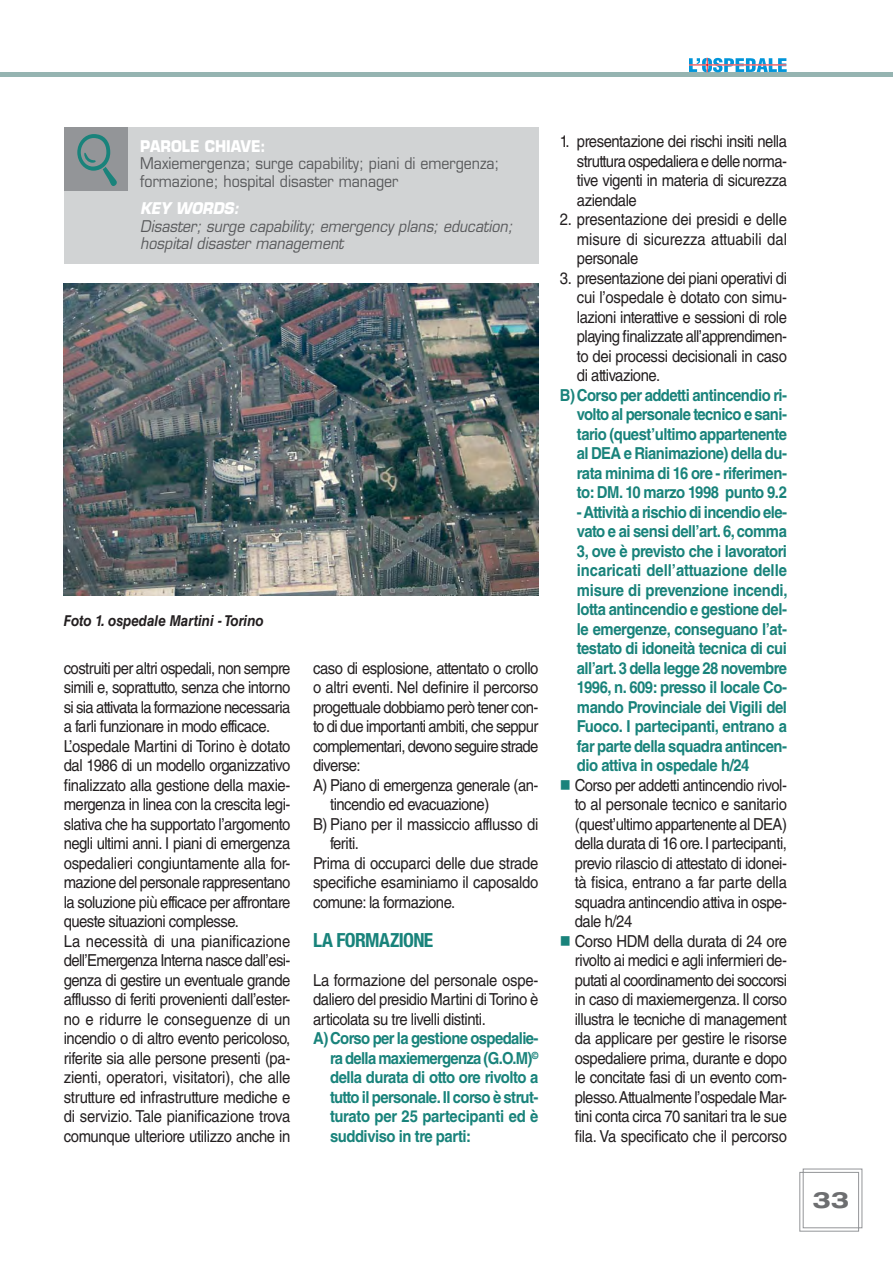
<style>
.page{position:relative;width:893px;height:1263px;background:#fff}
.page>*{position:absolute;margin:0;border:0;box-sizing:border-box;transform-origin:0 0}
.t1{font:700 expanded 22.5px "Helvetica Neue LT Std";color:#6d6e70}
.t2{font:700 condensed 19.5px "Helvetica Neue LT Std";letter-spacing:-.03em;color:#19837b}
.t3{font:16.5px/19.5px "Helvetica LT Std";letter-spacing:-.03em;color:#231f20;text-align:justify;scale:.9 1}
.t4{font:700 16.5px/19.5px "Helvetica LT Std";letter-spacing:-.03em;color:#19837b;text-align:justify;scale:.9 1}
.t5{font:15.75px/17.2px "Eurostile LT Std";color:#58595b;scale:.9 1}
.t6{font:italic 15.75px/17.2px "Eurostile LT Std";color:#58595b;scale:.9 1}
.t7{font:700 15.75px "Eurostile LT Std";color:#fff;scale:.9 1}
.t8{font:italic 700 15.75px "Eurostile LT Std";color:#fff;scale:.9 1}
.t9{font:italic 700 15px "Helvetica LT Std";color:#231f20;scale:.9 1}
</style>
<div class="page">
<div style="left:0;top:72px;width:893px;height:5px;background:#95b4b1"></div>
<svg style="left:799px;top:1168px;width:64px;height:64px"></svg>
<svg style="left:689px;top:58px;width:98px;height:14px"></svg>
<hr style="left:689px;top:65px;width:97px;height:1px;background:#ed1c24">
<div style="left:64px;top:127px;width:475px;height:137px;background:#d1d3d4"></div>
<div style="left:64px;top:128px;width:64px;height:63px;background:#939598"></div>
<img style="left:64px;top:284px;width:475px;height:312px">
<p class="t7" style="left:140px;top:141px;width:141px">PAROLE CHIAVE:</p>
<p class="t5" style="left:140px;top:156px;width:401px">Maxiemergenza; surge capability; piani di emergenza; formazione; hospital disaster manager</p>
<p class="t8" style="left:140px;top:203px;width:111px">KEY WORDS:</p>
<p class="t6" style="left:140px;top:218px;width:415px">Disaster; surge capability; emergency plans; education; hospital disaster management</p>
<p class="t9" style="left:64px;top:615px;width:224px">Foto 1. ospedale Martini - Torino</p>
<p class="t3" style="left:64px;top:660px;width:253px;text-align:left">costruiti per altri ospedali, non sempre simili e, soprattutto, senza che intorno si sia attivata la formazione necessaria a farli funzionare in modo efficace.<br>L’ospedale Martini di Torino è dotato dal 1986 di un modello organizzativo finalizzato alla gestione della maxie&shy;mergenza in linea con la crescita legi&shy;slativa che ha supportato l’argomento negli ultimi anni. I piani di emergenza ospedalieri congiuntamente alla for&shy;mazione del personale rappresentano la soluzione più efficace per affrontare queste situazioni complesse.<br>La necessità di una pianificazione dell’Emergenza Interna nasce dall’esi&shy;genza di gestire un eventuale grande afflusso di feriti provenienti dall’ester&shy;no e ridurre le conseguenze di un incendio o di altro evento pericoloso, riferite sia alle persone presenti (pa&shy;zienti, operatori, visitatori), che alle strutture ed infrastrutture mediche e di servizio. Tale pianificazione trova comunque ulteriore utilizzo anche in</p>
<p class="t3" style="left:313px;top:660px;width:252px">caso di esplosione, attentato o crollo</p>
<p class="t3" style="left:313px;top:679px;width:252px">o altri eventi. Nel definire il percorso</p>
<p class="t3" style="left:313px;top:699px;width:252px">progettuale dobbiamo però tener con-</p>
<p class="t3" style="left:313px;top:718px;width:252px">to di due importanti ambiti, che seppur</p>
<p class="t3" style="left:313px;top:738px;width:252px">complementari, devono seguire strade</p>
<p class="t3" style="left:313px;top:757px;width:54px">diverse:</p>
<p class="t3" style="left:313px;top:777px;width:252px">A) Piano di emergenza generale (an-</p>
<p class="t3" style="left:330px;top:796px;width:178px">tincendio ed evacuazione)</p>
<p class="t3" style="left:313px;top:816px;width:252px">B) Piano per il massiccio afflusso di</p>
<p class="t3" style="left:330px;top:835px;width:34px">feriti.</p>
<p class="t3" style="left:313px;top:855px;width:252px">Prima di occuparci delle due strade</p>
<p class="t3" style="left:313px;top:874px;width:252px">specifiche esaminiamo il caposaldo</p>
<p class="t3" style="left:313px;top:894px;width:160px">comune: la formazione.</p>
<p class="t2" style="left:313px;top:933px;width:122px">LA FORMAZIONE</p>
<p class="t3" style="left:313px;top:972px;width:252px">La formazione del personale ospe&shy;daliero del presidio Martini di Torino è articolata su tre livelli distinti.</p>
<p class="t4" style="left:330px;top:1030px;width:233px;text-indent:-17px">A) Corso per la gestione ospedalie&shy;ra della maxiemergenza (G.O.M)<sup>© </sup>della durata di otto ore rivolto a tutto il personale. Il corso è strut&shy;turato per 25 partecipanti ed è suddiviso in tre parti:</p>
<p class="t3" style="left:577px;top:133px;width:235px;text-indent:-17px">1. presentazione dei rischi insiti nella struttura ospedaliera e delle norma&shy;tive vigenti in materia di sicurezza aziendale</p>
<p class="t3" style="left:577px;top:211px;width:235px;text-indent:-17px">2. presentazione dei presidi e delle misure di sicurezza attuabili dal personale</p>
<p class="t3" style="left:577px;top:270px;width:235px;text-indent:-17px">3. presentazione dei piani operativi di cui l’ospedale è dotato con simu&shy;lazioni interattive e sessioni di role playing finalizzate all’apprendimen&shy;to dei processi decisionali in caso di attivazione.</p>
<p class="t4" style="left:577px;top:387px;width:235px;text-indent:-17px">B) Corso per addetti antincendio ri&shy;volto al personale tecnico e sani&shy;tario (quest’ultimo appartenente al DEA e Rianimazione) della du&shy;rata minima di 16 ore - riferimen&shy;to: DM. 10 marzo 1998 punto 9.2</p>
<p class="t4" style="left:577px;top:504px;width:236px">- Attività a rischio di incendio ele&shy;vato e ai sensi dell’art. 6, comma 3, ove è previsto che i lavoratori incaricati dell’attuazione delle misure di prevenzione incendi, lotta antincendio e gestione del&shy;le emergenze, conseguano l’at&shy;testato di idoneità tecnica di cui all’art. 3 della legge 28 novembre 1996, n. 609: presso il locale Co&shy;mando Provinciale dei Vigili del Fuoco. I partecipanti, entrano a far parte della squadra antincen&shy;dio attiva in ospedale h/24</p>
<p class="t3" style="left:575px;top:777px;width:237px;text-align:left">Corso per addetti antincendio rivol&shy;to al personale tecnico e sanitario (quest’ultimo appartenente al DEA) della durata di 16 ore. I partecipanti, previo rilascio di attestato di idonei&shy;tà fisica, entrano a far parte della squadra antincendio attiva in ospe&shy;dale h/24<br>Corso HDM della durata di 24 ore rivolto ai medici e agli infermieri de&shy;putati al coordinamento dei soccorsi in caso di maxiemergenza. Il corso illustra le tecniche di management da applicare per gestire le risorse ospedaliere prima, durante e dopo le concitate fasi di un evento com&shy;plesso. Attualmente l’ospedale Mar&shy;tini conta circa 70 sanitari tra le sue fila. Va specificato che il percorso</p>
<h1 class="t1" style="left:812px;top:1192px;width:38px">33</h1>
</div>
